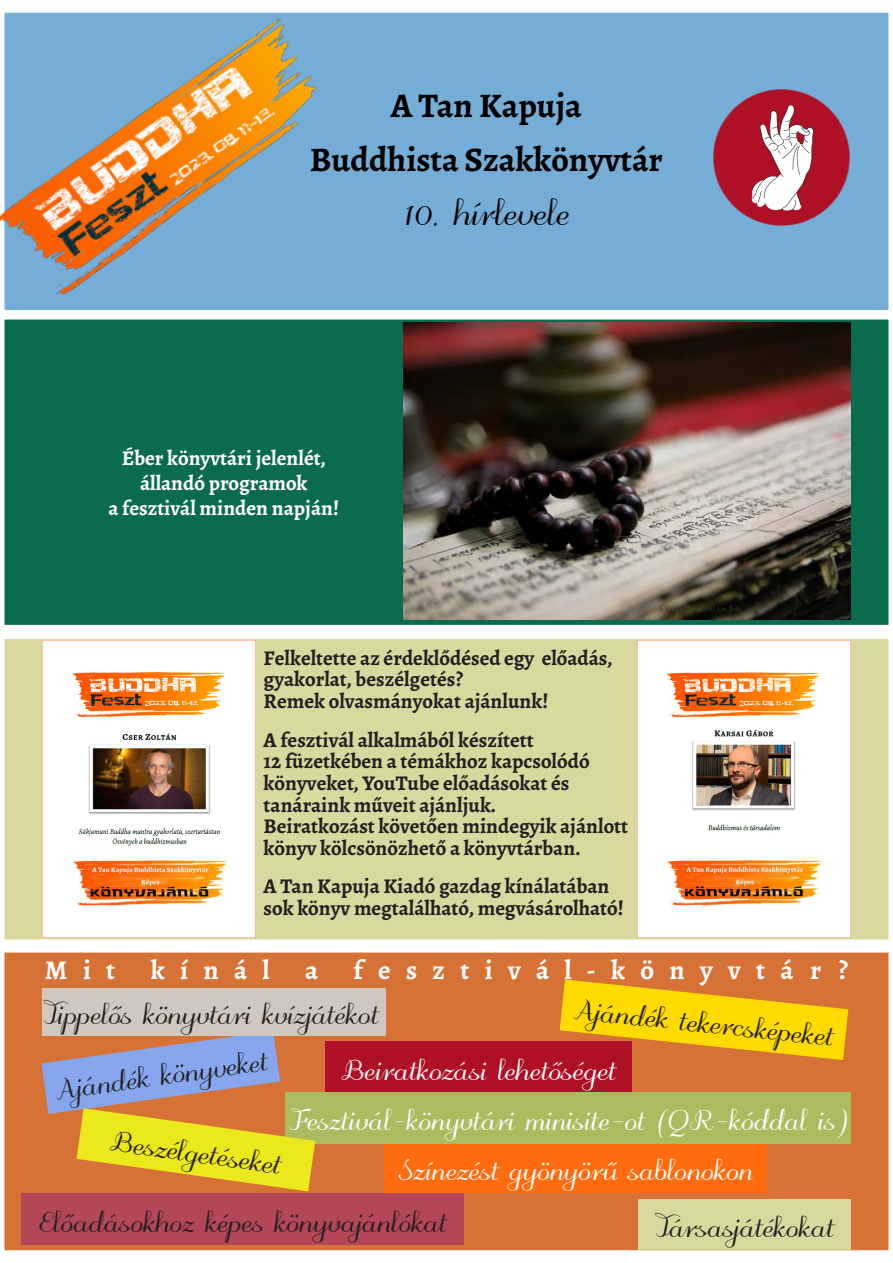
<style>
.page{position:relative;width:893px;height:1263px;background:#fff}
.page>*{position:absolute;margin:0;border:0;box-sizing:border-box;transform-origin:0 0}
.t1{font:45px "odstemplik";color:#000}
.t2{font:36px "odstemplik";color:#231f20}
.t3{font:36px "odstemplik";color:#fff}
.t4{font:700 34.5px "Alegreya";color:#000}
.t5{font:700 27px "Alegreya";letter-spacing:.57em;color:#fff}
.t6{font:700 21px/21.6px "Alegreya";color:#231f20}
.t7{font:700 21px "Alegreya";color:#fff}
</style>
<div class="page">
<div style="left:2px;top:317px;width:889px;height:310px;background:#0b6b4f"></div>
<div style="left:0;top:315px;width:893px;height:314px;border:4px solid #fff"></div>
<div style="left:2px;top:2px;width:889px;height:310px;background:#76add6"></div>
<div style="left:2px;top:632px;width:889px;height:310px;background:#dad89f"></div>
<div style="left:2px;top:946px;width:889px;height:310px;background:#d67236"></div>
<div style="left:1px;top:1251px;width:891px;height:11px;background:#fff"></div>
<div style="left:0;top:1250px;width:893px;height:13px;border:2px solid #fff"></div>
<div style="left:1px;top:940px;width:891px;height:12px;background:#fff"></div>
<div style="left:1px;top:627px;width:891px;height:11px;background:#fff"></div>
<div style="left:0;top:626px;width:893px;height:13px;border:2px solid #fff"></div>
<div style="left:1px;top:1px;width:891px;height:11px;background:#fff"></div>
<div style="left:0;top:0;width:893px;height:13px;border:2px solid #fff"></div>
<div style="left:1px;top:311px;width:891px;height:8px;background:#fff"></div>
<div style="left:0;top:310px;width:893px;height:9px;border:2px solid #fff"></div>
<img style="left:404px;top:322px;width:446px;height:298px">
<div style="left:638px;top:1199px;width:212px;height:51px;background:#dad89f"></div>
<div style="left:43px;top:988px;width:343px;height:47px;background:#d1c7be"></div>
<div style="left:384px;top:1142px;width:382px;height:51px;background:#ff6c0f"></div>
<div style="left:325px;top:1042px;width:306px;height:51px;background:#ae1126"></div>
<svg style="left:560px;top:979px;width:288px;height:81px"></svg>
<div style="left:285px;top:1092px;width:565px;height:51px;background:#abbc60"></div>
<div style="left:21px;top:1193px;width:442px;height:51px;background:#b34757"></div>
<img style="left:43px;top:640px;width:212px;height:298px">
<img style="left:638px;top:640px;width:212px;height:298px">
<svg style="left:41px;top:1031px;width:274px;height:160px"></svg>
<img style="left:713px;top:89px;width:137px;height:137px">
<img style="left:0;top:6px;width:347px;height:300px">
<p class="t4" style="left:391px;top:83px;width:192px">A Tan Kapuja</p>
<p class="t4" style="left:310px;top:137px;width:354px">Buddhista Szakkönyvtár</p>
<p class="t1" style="left:403px;top:192px;width:169px">10. hírlevele</p>
<p class="t7" style="left:122px;top:444px;width:205px">Éber könyvtári jelenlét,</p>
<p class="t7" style="left:140px;top:469px;width:169px">állandó programok</p>
<p class="t7" style="left:109px;top:495px;width:232px">a fesztivál minden napján!</p>
<p class="t6" style="left:264px;top:647px;width:350px">Felkeltette az érdeklődésed egy előadás, gyakorlat, beszélgetés?<br>Remek olvasmányokat ajánlunk!</p>
<p class="t6" style="left:264px;top:729px;width:366px">A fesztivál alkalmából készített<br>12 füzetkében a témákhoz kapcsolódó könyveket, YouTube előadásokat és tanáraink műveit ajánljuk.<br>Beiratkozást követően mindegyik ajánlott könyv kölcsönözhető a könyvtárban.</p>
<p class="t6" style="left:264px;top:875px;width:362px">A Tan Kapuja Kiadó gazdag kínálatában sok könyv megtalálható, megvásárolható!</p>
<p class="t5" style="left:45px;top:952px;width:72px">Mit</p>
<p class="t5" style="left:151px;top:952px;width:120px">kínál</p>
<p class="t5" style="left:305px;top:952px;width:14px">a</p>
<p class="t5" style="left:354px;top:952px;width:496px">fesztivál-könyvtár?</p>
<p class="t2" style="left:576px;top:992px;width:262px;rotate:6deg">Ajándék tekercsképeket</p>
<p class="t2" style="left:43px;top:998px;width:338px">Tippelős könyvtári kvízjátékot</p>
<p class="t2" style="left:53px;top:1074px;width:216px;rotate:-8deg">Ajándék könyveket</p>
<p class="t3" style="left:340px;top:1053px;width:277px">Beiratkozási lehetőséget</p>
<p class="t3" style="left:288px;top:1104px;width:561px">Fesztivál-könyvtári minisite-ot (QR-kóddal is)</p>
<p class="t2" style="left:112px;top:1124px;width:174px;rotate:8deg">Beszélgetéseket</p>
<p class="t3" style="left:397px;top:1153px;width:358px">Színezést gyönyörű sablonokon</p>
<p class="t2" style="left:38px;top:1205px;width:410px">Előadásokhoz képes könyvajánlókat</p>
<p class="t2" style="left:654px;top:1211px;width:182px">Társasjátékokat</p>
</div>
